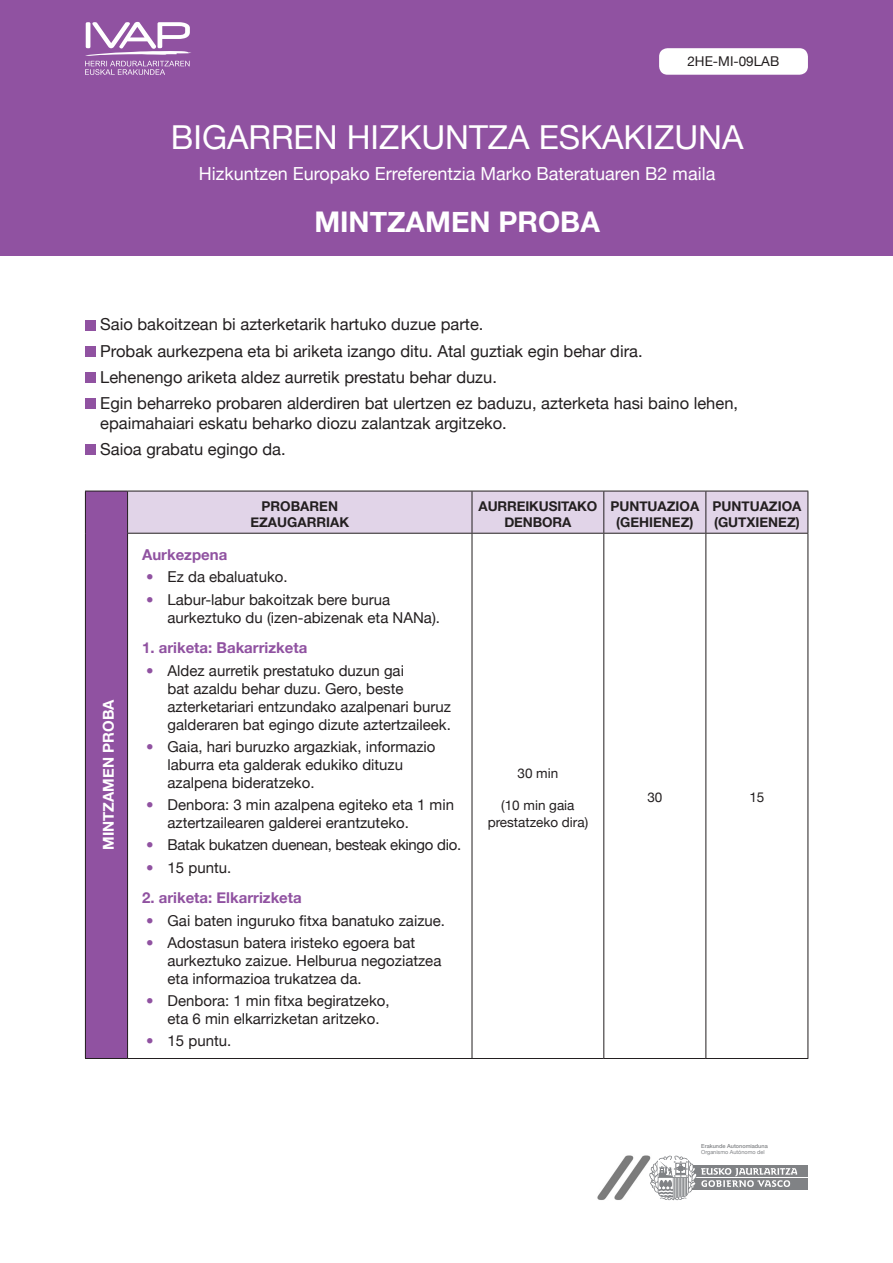
<style>
.page{position:relative;width:893px;height:1263px;background:#fff}
.page>*{position:absolute;margin:0;border:0;box-sizing:border-box;transform-origin:0 0}
.t1{font:33px "Helvetica Neue";color:#fff}
.t2{font:700 28.5px "Helvetica Neue";color:#fff}
.t3{font:18px "Helvetica Neue";color:#fff}
.t4{font:16.5px/19.8px "Helvetica Neue";color:#231f20}
.t5{font:15px/18px "Helvetica Neue";color:#231f20}
.Binetak{font:700 15px "Helvetica Neue";color:#9052a1}
.t6{font:15px "Helvetica Neue";letter-spacing:-.02em;color:#231f20}
.t7{font:700 15px "Helvetica Neue";color:#fff}
.t8{font:700 13.5px/16.2px "Helvetica Neue";color:#231f20;text-align:center}
.t9{font:13.5px/16.2px "Helvetica Neue";color:#231f20;text-align:center}
.t10{font:500 5.55px "Helvetica Neue";color:#808285}
.t11{font:5.55px "Helvetica Neue";color:#808285}
.s1{font-weight:700;color:#9052a1}
</style>
<div class="page">
<div style="left:0;top:0;width:893px;height:255px;background:#9052a1"></div>
<svg style="left:85px;top:22px;width:106px;height:53px"></svg>
<img style="left:597px;top:1155px;width:52px;height:45px">
<div style="left:684px;top:1165px;width:124px;height:25px;background:#808285"></div>
<hr style="left:684px;top:1177px;width:124px;height:1px;background:#fff">
<svg style="left:649px;top:1155px;width:148px;height:45px"></svg>
<div style="left:85px;top:320px;width:11px;height:10px;background:#9052a1"></div>
<div style="left:85px;top:346px;width:11px;height:11px;background:#9052a1"></div>
<div style="left:85px;top:372px;width:11px;height:11px;background:#9052a1"></div>
<div style="left:85px;top:398px;width:11px;height:11px;background:#9052a1"></div>
<div style="left:85px;top:444px;width:11px;height:11px;background:#9052a1"></div>
<div style="left:85px;top:491px;width:43px;height:567px;background:#9052a1"></div>
<div style="left:128px;top:492px;width:679px;height:41px;background:#e1d4e8"></div>
<hr style="left:128px;top:491px;width:344px;height:1px;background:#231f20">
<hr style="left:472px;top:491px;width:132px;height:1px;background:#231f20">
<hr style="left:472px;top:491px;width:1px;height:42px;background:#231f20">
<hr style="left:604px;top:491px;width:102px;height:1px;background:#231f20">
<hr style="left:603px;top:491px;width:1px;height:42px;background:#231f20">
<hr style="left:706px;top:491px;width:102px;height:1px;background:#231f20">
<hr style="left:705px;top:491px;width:1px;height:42px;background:#231f20">
<hr style="left:807px;top:491px;width:1px;height:42px;background:#231f20">
<hr style="left:127px;top:533px;width:345px;height:1px;background:#231f20">
<hr style="left:472px;top:533px;width:132px;height:1px;background:#231f20">
<hr style="left:472px;top:534px;width:1px;height:524px;background:#231f20">
<hr style="left:604px;top:533px;width:102px;height:1px;background:#231f20">
<hr style="left:603px;top:534px;width:1px;height:524px;background:#231f20">
<hr style="left:706px;top:533px;width:102px;height:1px;background:#231f20">
<hr style="left:705px;top:534px;width:1px;height:524px;background:#231f20">
<hr style="left:807px;top:534px;width:1px;height:524px;background:#231f20">
<hr style="left:128px;top:1058px;width:344px;height:1px;background:#231f20">
<hr style="left:472px;top:1058px;width:132px;height:1px;background:#231f20">
<hr style="left:604px;top:1058px;width:102px;height:1px;background:#231f20">
<hr style="left:706px;top:1058px;width:102px;height:1px;background:#231f20">
<hr style="left:85px;top:491px;width:43px;height:1px;background:#231f20">
<hr style="left:85px;top:491px;width:1px;height:42px;background:#231f20">
<hr style="left:127px;top:491px;width:1px;height:42px;background:#231f20">
<hr style="left:85px;top:533px;width:1px;height:525px;background:#231f20">
<hr style="left:127px;top:534px;width:1px;height:524px;background:#231f20">
<hr style="left:85px;top:1058px;width:43px;height:1px;background:#231f20">
<div style="left:659px;top:48px;width:149px;height:27px;background:#fff;border-radius:9px"></div>
<p class="t9" style="left:687px;top:53px;width:93px">2HE-MI-09LAB</p>
<h1 class="t1" style="left:171px;top:117px;width:574px">BIGARREN HIZKUNTZA ESKAKIZUNA</h1>
<p class="t3" style="left:199px;top:162px;width:518px">Hizkuntzen Europako Erreferentzia Marko Bateratuaren B2 maila</p>
<h2 class="t2" style="left:314px;top:204px;width:287px">MINTZAMEN PROBA</h2>
<p class="t4" style="left:100px;top:314px;width:385px">Saio bakoitzean bi azterketarik hartuko duzue parte.</p>
<p class="t4" style="left:100px;top:341px;width:544px">Probak aurkezpena eta bi ariketa izango ditu. Atal guztiak egin behar dira.</p>
<p class="t4" style="left:100px;top:367px;width:398px">Lehenengo ariketa aldez aurretik prestatu behar duzu.</p>
<p class="t4" style="left:100px;top:393px;width:639px">Egin beharreko probaren alderdiren bat ulertzen ez baduzu, azterketa hasi baino lehen, epaimahaiari eskatu beharko diozu zalantzak argitzeko.</p>
<p class="t4" style="left:100px;top:439px;width:187px">Saioa grabatu egingo da.</p>
<p class="t7" style="left:99px;top:850px;width:152px;rotate:-90deg">MINTZAMEN PROBA</p>
<p class="t8" style="left:250px;top:497px;width:100px">PROBAREN<br>EZAUGARRIAK</p>
<p class="t8" style="left:479px;top:497px;width:120px">AURREIKUSITAKO<br>DENBORA</p>
<p class="t8" style="left:610px;top:497px;width:90px">PUNTUAZIOA (GEHIENEZ)</p>
<p class="t8" style="left:712px;top:497px;width:90px;text-align:left">PUNTUAZIOA (GUTXIENEZ)</p>
<p class="Binetak" style="left:142px;top:545px;width:87px">Aurkezpena</p>
<p class="t5" style="left:146px;top:568px;width:143px"><span class="s1">•</span> Ez da ebaluatuko.</p>
<p class="t5" style="left:168px;top:590px;width:274px;text-indent:-21px"><span class="s1">•</span> Labur-labur bakoitzak bere burua aurkeztuko du (izen-abizenak eta NANa).</p>
<p class="Binetak" style="left:142px;top:639px;width:167px">1. ariketa: Bakarrizketa</p>
<p class="t5" style="left:168px;top:661px;width:285px;text-indent:-21px"><span class="s1">•</span> Aldez aurretik prestatuko duzun gai<br>bat azaldu behar duzu. Gero, beste azterketariari entzundako azalpenari buruz galderaren bat egingo dizute aztertzaileek.</p>
<p class="t5" style="left:168px;top:737px;width:269px;text-indent:-21px"><span class="s1">•</span> Gaia, hari buruzko argazkiak, informazio laburra eta galderak edukiko dituzu azalpena bideratzeko.</p>
<p class="t5" style="left:168px;top:795px;width:288px;text-indent:-21px"><span class="s1">•</span> Denbora: 3 min azalpena egiteko eta 1 min aztertzailearen galderei erantzuteko.</p>
<p class="t6" style="left:146px;top:836px;width:316px"><span class="s1">•</span> Batak bukatzen duenean, besteak ekingo dio.</p>
<p class="t5" style="left:146px;top:858px;width:86px"><span class="s1">•</span> 15 puntu.</p>
<p class="Binetak" style="left:142px;top:889px;width:161px">2. ariketa: Elkarrizketa</p>
<p class="t5" style="left:146px;top:911px;width:300px"><span class="s1">•</span> Gai baten inguruko fitxa banatuko zaizue.</p>
<p class="t5" style="left:168px;top:933px;width:275px;text-indent:-21px"><span class="s1">•</span> Adostasun batera iristeko egoera bat aurkeztuko zaizue. Helburua negoziatzea eta informazioa trukatzea da.</p>
<p class="t5" style="left:168px;top:991px;width:223px;text-indent:-21px"><span class="s1">•</span> Denbora: 1 min fitxa begiratzeko, eta 6 min elkarrizketan aritzeko.</p>
<p class="t5" style="left:146px;top:1032px;width:86px"><span class="s1">•</span> 15 puntu.</p>
<p class="t9" style="left:517px;top:765px;width:42px">30 min</p>
<p class="t9" style="left:488px;top:797px;width:102px">(10 min gaia prestatzeko dira)</p>
<p class="t9" style="left:647px;top:789px;width:17px">30</p>
<p class="t9" style="left:749px;top:789px;width:17px">15</p>
<p class="t10" style="left:701px;top:1141px;width:68px">Erakunde Autonomiaduna</p>
<p class="t11" style="left:701px;top:1147px;width:65px">Organismo Autónomo del</p>
</div>
